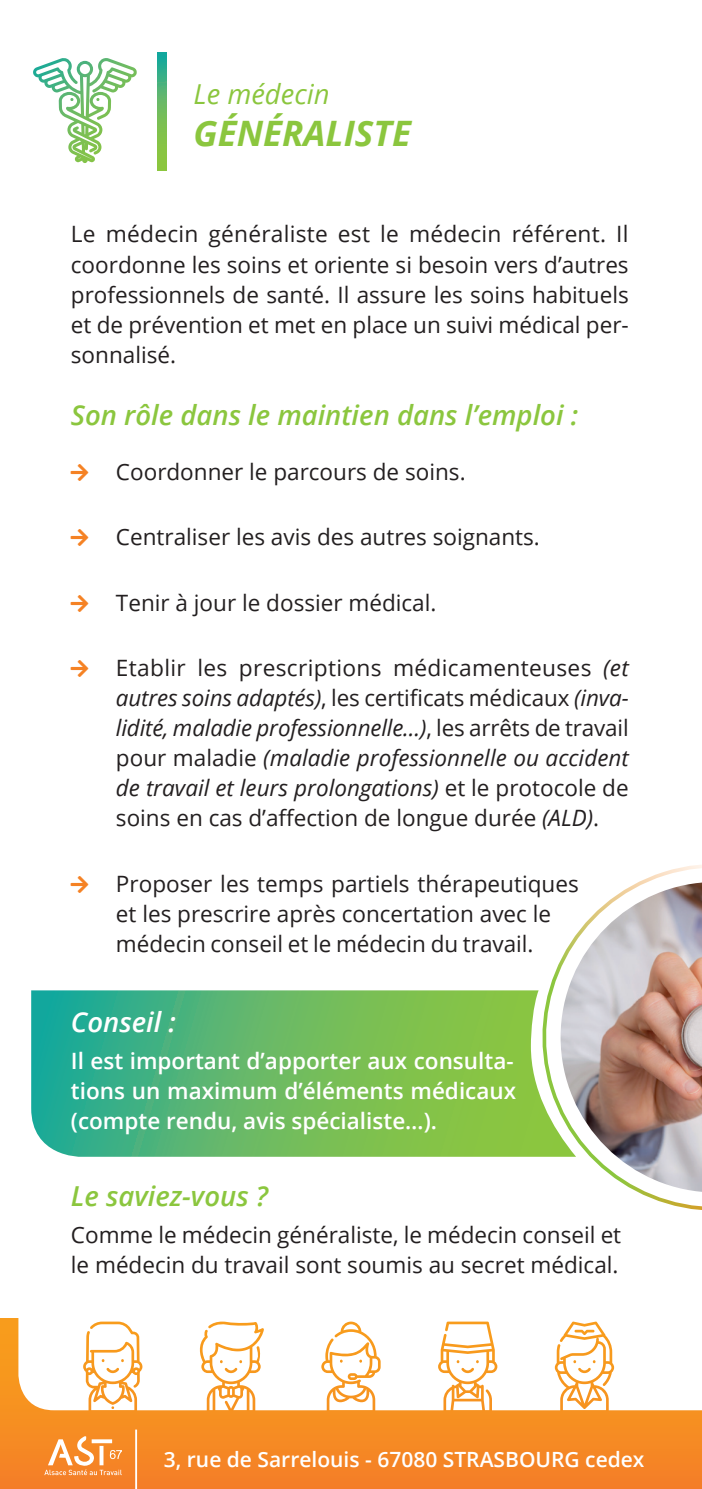
<style>
.page{position:relative;width:702px;height:1489px;background:#fff}
.page>*{position:absolute;margin:0;border:0;box-sizing:border-box;transform-origin:0 0}
.t1{font:italic 700 35px "Open Sans";color:#8bc63e}
.t2{font:italic 600 27.5px "Open Sans";color:#8bc63e}
.t3{font:italic 27.5px "Open Sans";color:#8bc63e}
.t4{font:italic 600 27.5px "Open Sans";color:#fff}
.t5{font:22.5px/30px "Open Sans";color:#231f20;text-align:justify}
.t6{font:600 22.5px/30px "Open Sans";color:#fff;text-align:justify}
.t7{font:600 21px "Open Sans";color:#fff}
.s1{font-style:italic}
</style>
<div class="page">
<div style="left:0;top:1318px;width:702px;height:170px;background:#f68924"></div>
<div style="left:18px;top:1318px;width:684px;height:92px;background:#fff"></div>
<svg style="left:83px;top:1321px;width:59px;height:90px;background:#fce2c1"></svg>
<svg style="left:198px;top:1322px;width:62px;height:89px;background:#fce3c4"></svg>
<svg style="left:321px;top:1331px;width:54px;height:80px;background:#fce3c2"></svg>
<svg style="left:438px;top:1321px;width:59px;height:90px;background:#fce1be"></svg>
<svg style="left:555px;top:1321px;width:59px;height:90px;background:#fce0bb"></svg>
<svg style="left:31px;top:990px;width:488px;height:166px;background:#62b969"></svg>
<svg style="left:157px;top:52px;width:9px;height:118px"></svg>
<svg style="left:33px;top:58px;width:70px;height:83px"></svg>
<img style="left:519px;top:865px;width:183px;height:345px">
<hr style="left:135px;top:1429px;width:2px;height:59px;background:#fff">
<svg style="left:44px;top:1436px;width:78px;height:38px"></svg>
<p class="t3" style="left:194px;top:75px;width:137px">Le médecin</p>
<h1 class="t1" style="left:194px;top:108px;width:219px">GÉNÉRALISTE</h1>
<p class="t5" style="left:71px;top:219px;width:559px">Le médecin généraliste est le médecin référent. Il coordonne les soins et oriente si besoin vers d’autres professionnels de santé. Il assure les soins habituels et de prévention et met en place un suivi médical per&shy;sonnalisé.</p>
<p class="t2" style="left:71px;top:396px;width:508px">Son rôle dans le maintien dans l’emploi :</p>
<p class="t5" style="left:116px;top:456px;width:351px">Coordonner le parcours de soins.</p>
<p class="t5" style="left:116px;top:521px;width:425px">Centraliser les avis des autres soignants.</p>
<p class="t5" style="left:116px;top:587px;width:322px">Tenir à jour le dossier médical.</p>
<p class="t5" style="left:116px;top:652px;width:514px">Etablir les prescriptions médicamenteuses <span class="s1">(et autres soins adaptés)</span>, les certificats médicaux <span class="s1">(inva&shy;lidité, maladie professionnelle…)</span>, les arrêts de travail pour maladie <span class="s1">(maladie professionnelle ou accident de travail et leurs prolongations)</span> et le protocole de soins en cas d’affection de longue durée <span class="s1">(ALD)</span>.</p>
<p class="t5" style="left:116px;top:868px;width:464px;text-align:left">Proposer les temps partiels thérapeutiques et les prescrire après concertation avec le médecin conseil et le médecin du travail.</p>
<p class="t4" style="left:71px;top:1003px;width:106px">Conseil :</p>
<p class="t6" style="left:71px;top:1045px;width:447px">Il est important d’apporter aux consulta&shy;tions un maximum d’éléments médicaux (compte rendu, avis spécialiste…).</p>
<p class="t2" style="left:71px;top:1177px;width:199px">Le saviez-vous ?</p>
<p class="t5" style="left:71px;top:1219px;width:552px">Comme le médecin généraliste, le médecin conseil et le médecin du travail sont soumis au secret médical.</p>
<p class="t7" style="left:164px;top:1444px;width:482px">3, rue de Sarrelouis - 67080 STRASBOURG cedex</p>
</div>
